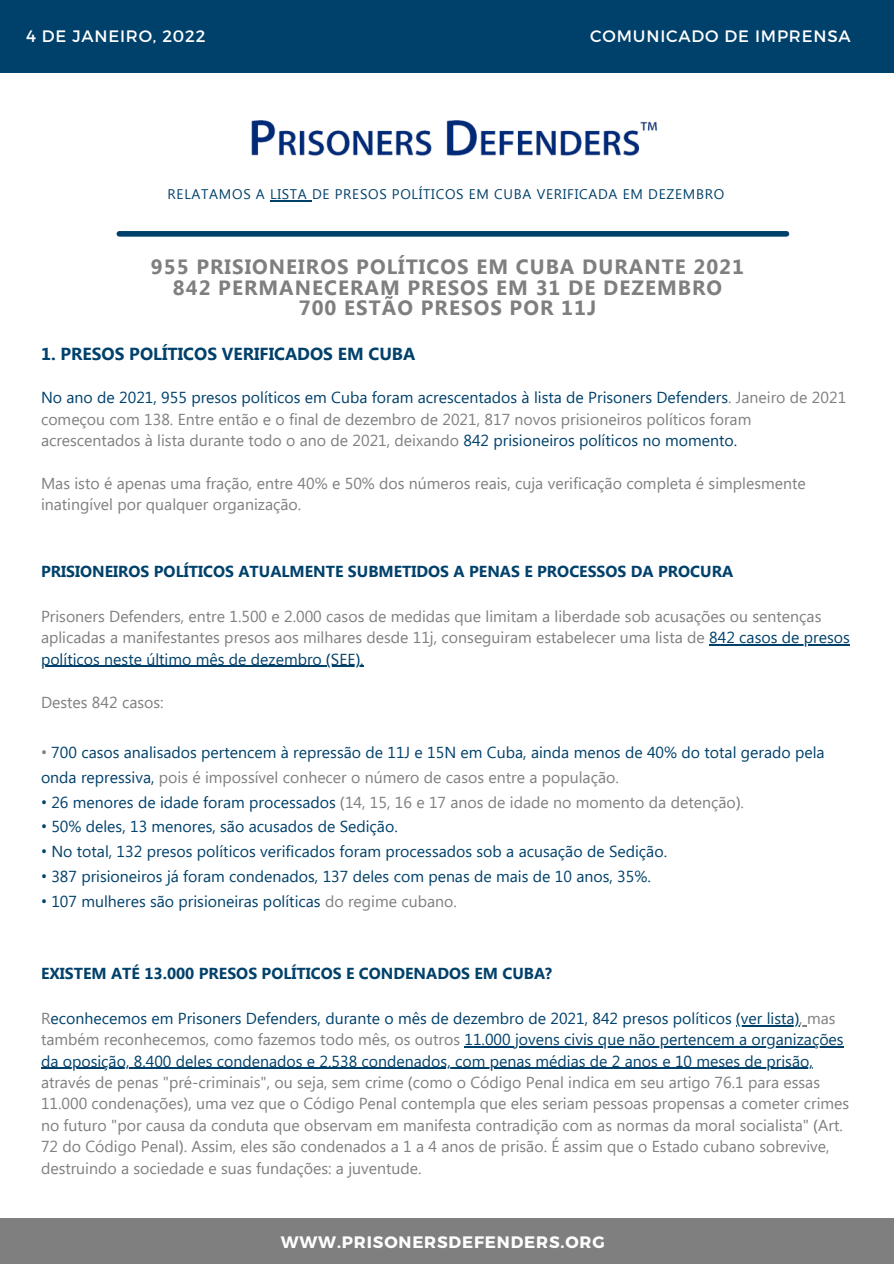
<style>
.page{position:relative;width:894px;height:1264px;background:#fff}
.page>*{position:absolute;margin:0;border:0;box-sizing:border-box;transform-origin:0 0}
.t1{font:700 20.55px "Segoe UI";letter-spacing:.05em;color:#7f7f7f}
.t2{font:700 17.4px "Segoe UI";color:#00416b}
.t3{font:16.5px "Montserrat";letter-spacing:.05em;color:#fff}
.t4{font:700 16.5px "Montserrat";letter-spacing:.05em;color:#fff}
.t5{font:15.9px/21.5px "Segoe UI";color:#7f7f7f}
.t6{font:15.9px/24.8px "Segoe UI";color:#00416b}
.t7{font:700 15.9px "Segoe UI";color:#00416b}
.t8{font:13.95px "Segoe UI";letter-spacing:.05em;color:#00416b}
.s1{color:#00416b}
.s2{font-family:"Noto Sans";color:#00416b}
.s3{font-family:"Noto Sans";color:#7f7f7f}
.s4{color:#7f7f7f}
.s5{font-family:"Noto Sans"}
</style>
<div class="page">
<div style="left:0;top:0;width:893px;height:72px;background:#00416b"></div>
<div style="left:0;top:1218px;width:893px;height:45px;background:#7f7f7f"></div>
<hr style="left:709px;top:644px;width:140px;height:1px;background:#00416b">
<hr style="left:41px;top:665px;width:322px;height:1px;background:#00416b">
<hr style="left:736px;top:1024px;width:63px;height:2px;background:#00416b">
<hr style="left:464px;top:1046px;width:379px;height:1px;background:#00416b">
<hr style="left:41px;top:1067px;width:771px;height:1px;background:#00416b">
<img style="left:251px;top:120px;width:407px;height:36px">
<hr style="left:270px;top:200px;width:42px;height:1px;background:#00416b">
<div style="left:119px;top:231px;width:667px;height:6px;background:#00416b"></div>
<p class="t3" style="left:26px;top:25px;width:181px">4 DE JANEIRO, 2022</p>
<p class="t3" style="left:590px;top:25px;width:262px">COMUNICADO DE IMPRENSA</p>
<p class="t8" style="left:167px;top:184px;width:558px">RELATAMOS A LISTA DE PRESOS POLÍTICOS EM CUBA VERIFICADA EM DEZEMBRO</p>
<p class="t1" style="left:151px;top:252px;width:594px">955 PRISIONEIROS POLÍTICOS EM CUBA DURANTE 2021</p>
<p class="t1" style="left:173px;top:272px;width:550px">842 PERMANECERAM PRESOS EM 31 DE DEZEMBRO</p>
<p class="t1" style="left:299px;top:293px;width:299px">700 ESTÃO PRESOS POR 11J</p>
<p class="t2" style="left:41px;top:341px;width:376px">1. PRESOS POLÍTICOS VERIFICADOS EM CUBA</p>
<p class="t5" style="left:41px;top:386px;width:806px"><span class="s1">No ano de 2021, 955 presos políticos em Cuba foram acrescentados à lista de Prisoners Defenders</span>. Janeiro de 2021 começou com 138. Entre então e o final de dezembro de 2021, 817 novos prisioneiros políticos foram acrescentados à lista durante todo o ano de 2021, deixando <span class="s1">842 prisioneiros políticos no momento.</span></p>
<p class="t5" style="left:41px;top:471px;width:766px">Mas isto é apenas uma fração, entre 40% e 50% dos números reais, cuja verificação completa é simplesmente inatingível por qualquer organização.</p>
<p class="t7" style="left:41px;top:559px;width:693px">PRISIONEIROS POLÍTICOS ATUALMENTE SUBMETIDOS A PENAS E PROCESSOS DA PROCURA</p>
<p class="t5" style="left:41px;top:604px;width:810px">Prisoners Defenders, entre 1.500 e 2.000 casos de medidas que limitam a liberdade sob acusações ou sentenças aplicadas a manifestantes presos aos milhares desde 11j, conseguiram estabelecer uma lista de <span class="s1">842 casos de presos políticos neste último mês de dezembro</span> <span class="s2">(</span><span class="s1">SEE</span><span class="s2">)</span><span class="s1">.</span></p>
<p class="t5" style="left:41px;top:691px;width:124px">Destes 842 casos:</p>
<p class="t6" style="left:41px;top:739px;width:785px"><span class="s3">•</span> 700 casos analisados pertencem à repressão de 11J e 15N em Cuba, ainda menos de 40% do total gerado pela onda repressiva, <span class="s4">pois é impossível conhecer o número de casos entre a população.</span></p>
<p class="t5" style="left:41px;top:790px;width:704px"><span class="s2">•</span> <span class="s1">26 menores de idade foram processados</span> <span class="s5">(</span>14, 15, 16 e 17 anos de idade no momento da detenção<span class="s5">)</span>.</p>
<p class="t6" style="left:41px;top:813px;width:358px"><span class="s5">•</span> 50% deles, 13 menores, são acusados de Sedição.</p>
<p class="t6" style="left:41px;top:838px;width:627px"><span class="s5">•</span> No total, 132 presos políticos verificados foram processados sob a acusação de Sedição.</p>
<p class="t6" style="left:41px;top:863px;width:611px"><span class="s5">•</span> 387 prisioneiros já foram condenados, 137 deles com penas de mais de 10 anos, 35%.</p>
<p class="t6" style="left:41px;top:887px;width:417px"><span class="s5">•</span> 107 mulheres são prisioneiras políticas <span class="s4">do regime cubano.</span></p>
<p class="t7" style="left:41px;top:961px;width:512px">EXISTEM ATÉ 13.000 PRESOS POLÍTICOS E CONDENADOS EM CUBA?</p>
<p class="t5" style="left:41px;top:1006px;width:809px">R<span class="s1">econhecemos em Prisoners Defenders, durante o mês de dezembro de 2021, 842 presos políticos</span> <span class="s2">(</span><span class="s1">ver lista</span><span class="s2">)</span>, mas também reconhecemos, como fazemos todo mês, os outros <span class="s1">11.000 jovens civis que não pertencem a organizações da oposição, 8.400 deles condenados e 2.538 condenados, com penas médias de 2 anos e 10 meses de prisão, </span>através de penas "pré-criminais", ou seja, sem crime <span class="s5">(</span>como o Código Penal indica em seu artigo 76.1 para essas 11.000 condenações<span class="s5">)</span>, uma vez que o Código Penal contempla que eles seriam pessoas propensas a cometer crimes no futuro "por causa da conduta que observam em manifesta contradição com as normas da moral socialista" <span class="s5">(</span>Art.<br>72 do Código Penal<span class="s5">)</span>. Assim, eles são condenados a 1 a 4 anos de prisão. É assim que o Estado cubano sobrevive, destruindo a sociedade e suas fundações: a juventude.</p>
<p class="t4" style="left:281px;top:1231px;width:325px">WWW.PRISONERSDEFENDERS.ORG</p>
</div>
